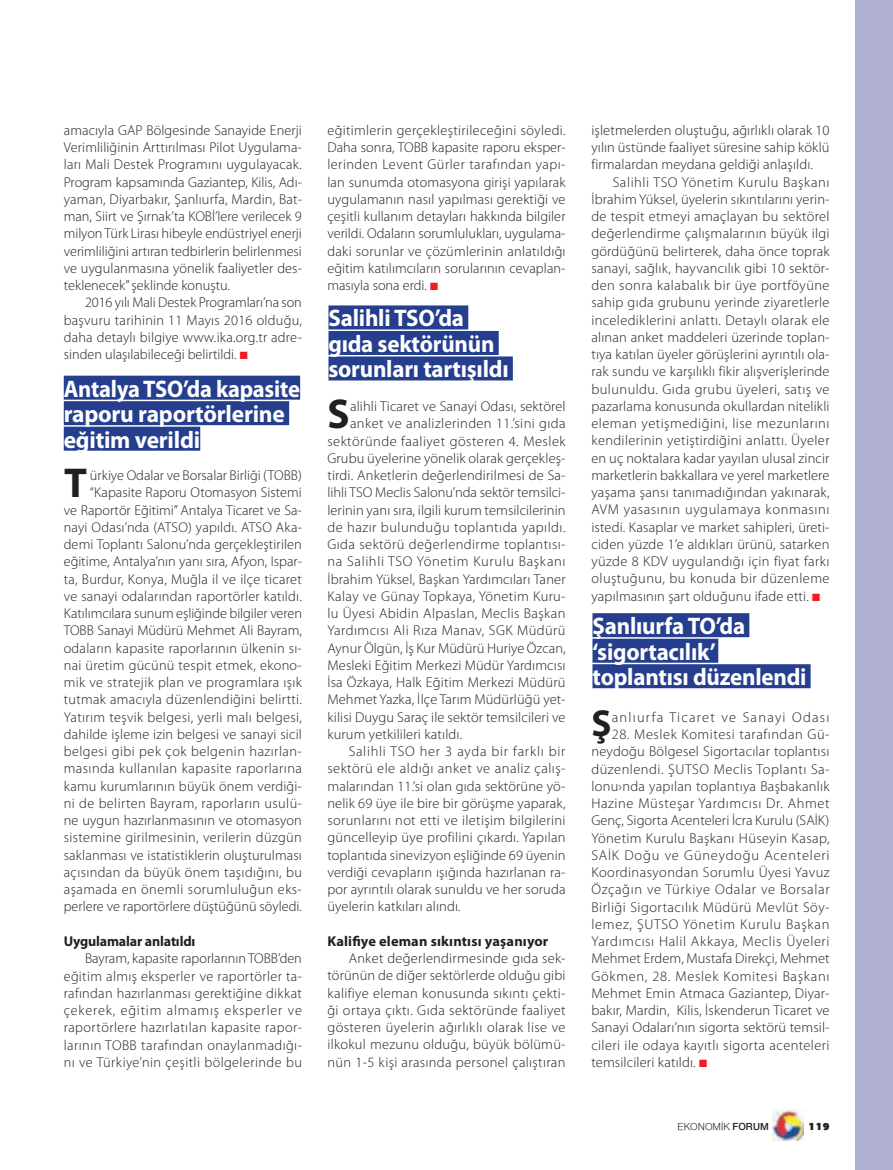
<style>
.page{position:relative;width:893px;height:1170px;background:#fff}
.page>*{position:absolute;margin:0;border:0;box-sizing:border-box;transform-origin:0 0}
.t1{font:700 41.85px "Myriad Pro";color:#231f20}
.t2{font:700 37.8px "Myriad Pro";color:#231f20}
.t3{font:700 24px/25.5px "Myriad Pro";letter-spacing:-.01em;color:#fff;scale:.96 1}
.t4{font:700 24px/25.5px "Myriad Pro";letter-spacing:-.01em;color:#fff;scale:.94 1}
.t5{font:300 14.25px/17.2px "Myriad Pro";letter-spacing:.015em;color:#231f20;text-align:justify}
.t6{font:300 14.25px "Myriad Pro";letter-spacing:.035em;color:#231f20}
.t7{font:700 14.25px "Myriad Pro";letter-spacing:.005em;color:#231f20}
.t8{font:300 14.25px "Myriad Pro";letter-spacing:.045em;color:#231f20}
.t9{font:300 14.25px "Myriad Pro";letter-spacing:.05em;color:#231f20}
.t10{font:300 14.25px "Myriad Pro";letter-spacing:.085em;color:#231f20}
.t11{font:10.5px "Nimbus Sans Novus";color:#231f20}
.t12{font:900 10.5px "PF Agora Sans Pro";color:#231f20}
.s1{color:#ee1d23}
.s2{font-weight:600}
</style>
<div class="page">
<img style="left:773px;top:1109px;width:31px;height:31px">
<div style="left:64px;top:375px;width:236px;height:24px;background:#253f8e"></div>
<div style="left:64px;top:401px;width:225px;height:24px;background:#253f8e"></div>
<div style="left:64px;top:426px;width:136px;height:24px;background:#253f8e"></div>
<div style="left:328px;top:305px;width:140px;height:24px;background:#253f8e"></div>
<div style="left:328px;top:331px;width:171px;height:24px;background:#253f8e"></div>
<div style="left:328px;top:356px;width:185px;height:24px;background:#253f8e"></div>
<div style="left:592px;top:613px;width:157px;height:24px;background:#253f8e"></div>
<div style="left:592px;top:638px;width:126px;height:24px;background:#253f8e"></div>
<div style="left:592px;top:664px;width:219px;height:24px;background:#253f8e"></div>
<div style="left:855px;top:0;width:38px;height:1169px;background:#afb0d2"></div>
<p class="t5" style="left:64px;top:123px;width:240px">amacıyla GAP Bölgesinde Sanayide Enerji Verimliliğinin Arttırılması Pilot Uygulama&shy;ları Mali Destek Programını uygulayacak.<br>Program kapsamında Gaziantep, Kilis, Adı&shy;yaman, Diyarbakır, Şanlıurfa, Mardin, Bat&shy;man, Siirt ve Şırnak’ta KOBİ’lere verilecek 9 milyon Türk Lirası hibeyle endüstriyel enerji verimliliğini artıran tedbirlerin belirlenmesi ve uygulanmasına yönelik faaliyetler des&shy;teklenecek” şeklinde konuştu.</p>
<p class="t5" style="left:64px;top:295px;width:240px;text-indent:21px">2016 yılı Mali Destek Programları’na son başvuru tarihinin 11 Mayıs 2016 olduğu, daha detaylı bilgiye www.ika.org.tr adre&shy;sinden ulaşılabileceği belirtildi. <span class="s1">■</span></p>
<h3 class="t4" style="left:64px;top:378px;width:253px">Antalya TSO’da kapasite raporu raportörlerine eğitim verildi</h3>
<h1 class="t1" style="left:64px;top:467px;width:24px">T</h1>
<p class="t5" style="left:64px;top:468px;width:240px;text-align:right">ürkiye Odalar ve Borsalar Birliği (TOBB) “Kapasite Raporu Otomasyon Sistemi<br>ve Raportör Eğitimi” Antalya Ticaret ve Sa&shy;nayi Odası’nda (ATSO) yapıldı. ATSO Aka&shy;demi Toplantı Salonu’nda gerçekleştirilen eğitime, Antalya’nın yanı sıra, Afyon, Ispar&shy;ta, Burdur, Konya, Muğla il ve ilçe ticaret ve sanayi odalarından raportörler katıldı.<br>Katılımcılara sunum eşliğinde bilgiler veren TOBB Sanayi Müdürü Mehmet Ali Bayram, odaların kapasite raporlarının ülkenin sı&shy;nai üretim gücünü tespit etmek, ekono&shy;mik ve stratejik plan ve programlara ışık tutmak amacıyla düzenlendiğini belirtti.<br>Yatırım teşvik belgesi, yerli malı belgesi, dahilde işleme izin belgesi ve sanayi sicil belgesi gibi pek çok belgenin hazırlan&shy;masında kullanılan kapasite raporlarına kamu kurumlarının büyük önem verdiği&shy;ni de belirten Bayram, raporların usulü&shy;ne uygun hazırlanmasının ve otomasyon sistemine girilmesinin, verilerin düzgün saklanması ve istatistiklerin oluşturulması açısından da büyük önem taşıdığını, bu aşamada en önemli sorumluluğun eks&shy;perlere ve raportörlere düştüğünü söyledi.</p>
<p class="t7" style="left:64px;top:935px;width:133px">Uygulamalar anlatıldı</p>
<p class="t5" style="left:64px;top:951px;width:240px;text-indent:21px">Bayram, kapasite raporlarının TOBB’den eğitim almış eksperler ve raportörler ta&shy;rafından hazırlanması gerektiğine dikkat çekerek, eğitim almamış eksperler ve raportörlere hazırlatılan kapasite rapor&shy;larının TOBB tarafından onaylanmadığı&shy;nı ve Türkiye’nin çeşitli bölgelerinde bu</p>
<p class="t5" style="left:327px;top:123px;width:240px">eğitimlerin gerçekleştirileceğini söyledi.<br>Daha sonra, TOBB kapasite raporu eksper&shy;lerinden Levent Gürler tarafından yapı&shy;lan sunumda otomasyona girişi yapılarak uygulamanın nasıl yapılması gerektiği ve çeşitli kullanım detayları hakkında bilgiler verildi. Odaların sorumlulukları, uygulama&shy;daki sorunlar ve çözümlerinin anlatıldığı eğitim katılımcıların sorularının cevaplan&shy;masıyla sona erdi. <span class="s1">■</span></p>
<p class="t5" style="left:591px;top:123px;width:240px">işletmelerden oluştuğu, ağırlıklı olarak 10 yılın üstünde faaliyet süresine sahip köklü firmalardan meydana geldiği anlaşıldı.</p>
<p class="t5" style="left:591px;top:174px;width:240px;text-indent:21px">Salihli TSO Yönetim Kurulu Başkanı İbrahim Yüksel, üyelerin sıkıntılarını yerin&shy;de tespit etmeyi amaçlayan bu sektörel değerlendirme çalışmalarının büyük ilgi gördüğünü belirterek, daha önce toprak sanayi, sağlık, hayvancılık gibi 10 sektör&shy;den sonra kalabalık bir üye portföyüne sahip gıda grubunu yerinde ziyaretlerle incelediklerini anlattı. Detaylı olarak ele alınan anket maddeleri üzerinde toplan&shy;tıya katılan üyeler görüşlerini ayrıntılı ola&shy;rak sundu ve karşılıklı fikir alışverişlerinde bulunuldu. Gıda grubu üyeleri, satış ve pazarlama konusunda okullardan nitelikli eleman yetişmediğini, lise mezunlarını kendilerinin yetiştirdiğini anlattı. Üyeler en uç noktalara kadar yayılan ulusal zincir marketlerin bakkallara ve yerel marketlere yaşama şansı tanımadığından yakınarak, AVM yasasının uygulamaya konmasını istedi. Kasaplar ve market sahipleri, üreti&shy;ciden yüzde 1’e aldıkları ürünü, satarken yüzde 8 KDV uygulandığı için fiyat farkı oluştuğunu, bu konuda bir düzenleme yapılmasının şart olduğunu ifade etti. <span class="s1">■</span></p>
<h3 class="t3" style="left:328px;top:307px;width:189px">Salihli TSO’da gıda sektörünün sorunları tartışıldı</h3>
<h1 class="t1" style="left:327px;top:398px;width:24px">S</h1>
<p class="t5" style="left:350px;top:399px;width:217px">alihli Ticaret ve Sanayi Odası, sektörel</p>
<p class="t5" style="left:350px;top:416px;width:217px">anket ve analizlerinden 11.’sini gıda</p>
<p class="t6" style="left:327px;top:435px;width:240px">sektöründe faaliyet gösteren 4. Meslek</p>
<p class="t5" style="left:327px;top:450px;width:240px">Grubu üyelerine yönelik olarak gerçekleş-</p>
<p class="t5" style="left:327px;top:467px;width:240px">tirdi. Anketlerin değerlendirilmesi de Sa-</p>
<p class="t5" style="left:327px;top:485px;width:240px">lihli TSO Meclis Salonu’nda sektör temsilci-</p>
<p class="t5" style="left:327px;top:502px;width:240px">lerinin yanı sıra, ilgili kurum temsilcilerinin</p>
<p class="t5" style="left:327px;top:519px;width:240px">de hazır bulunduğu toplantıda yapıldı.</p>
<p class="t5" style="left:327px;top:536px;width:240px">Gıda sektörü değerlendirme toplantısı-</p>
<p class="t8" style="left:327px;top:556px;width:240px">na Salihli TSO Yönetim Kurulu Başkanı</p>
<p class="t5" style="left:327px;top:571px;width:240px">İbrahim Yüksel, Başkan Yardımcıları Taner</p>
<p class="t5" style="left:327px;top:588px;width:240px">Kalay ve Günay Topkaya, Yönetim Kuru-</p>
<p class="t5" style="left:327px;top:605px;width:240px">lu Üyesi Abidin Alpaslan, Meclis Başkan</p>
<p class="t5" style="left:327px;top:623px;width:240px">Yardımcısı Ali Rıza Manav, SGK Müdürü</p>
<p class="t5" style="left:327px;top:640px;width:240px">Aynur Ölgün, İş Kur Müdürü Huriye Özcan,</p>
<p class="t5" style="left:327px;top:657px;width:240px">Mesleki Eğitim Merkezi Müdür Yardımcısı</p>
<p class="t5" style="left:327px;top:674px;width:240px">İsa Özkaya, Halk Eğitim Merkezi Müdürü</p>
<p class="t5" style="left:327px;top:692px;width:240px">Mehmet Yazka, İlçe Tarım Müdürlüğü yet-</p>
<p class="t5" style="left:327px;top:709px;width:240px">kilisi Duygu Saraç ile sektör temsilcileri ve</p>
<p class="t5" style="left:327px;top:726px;width:136px">kurum yetkilileri katıldı.</p>
<p class="t9" style="left:349px;top:745px;width:218px">Salihli TSO her 3 ayda bir farklı bir</p>
<p class="t6" style="left:327px;top:763px;width:240px">sektörü ele aldığı anket ve analiz çalış-</p>
<p class="t5" style="left:327px;top:778px;width:240px">malarından 11.’si olan gıda sektörüne yö-</p>
<p class="t5" style="left:327px;top:795px;width:240px">nelik 69 üye ile bire bir görüşme yaparak,</p>
<p class="t5" style="left:327px;top:812px;width:240px">sorunlarını not etti ve iletişim bilgilerini</p>
<p class="t5" style="left:327px;top:830px;width:240px">güncelleyip üye profilini çıkardı. Yapılan</p>
<p class="t5" style="left:327px;top:847px;width:240px">toplantıda sinevizyon eşliğinde 69 üyenin</p>
<p class="t5" style="left:327px;top:864px;width:240px">verdiği cevapların ışığında hazırlanan ra-</p>
<p class="t5" style="left:327px;top:881px;width:240px">por ayrıntılı olarak sunuldu ve her soruda</p>
<p class="t5" style="left:327px;top:899px;width:135px">üyelerin katkıları alındı.</p>
<p class="t7" style="left:327px;top:935px;width:222px">Kalifiye eleman sıkıntısı yaşanıyor</p>
<p class="t5" style="left:327px;top:950px;width:240px;text-indent:21px">Anket değerlendirmesinde gıda sek&shy;törünün de diğer sektörlerde olduğu gibi kalifiye eleman konusunda sıkıntı çekti&shy;ği ortaya çıktı. Gıda sektöründe faaliyet gösteren üyelerin ağırlıklı olarak lise ve ilkokul mezunu olduğu, büyük bölümü&shy;nün 1-5 kişi arasında personel çalıştıran</p>
<h3 class="t3" style="left:592px;top:615px;width:224px">Şanlıurfa TO’da ‘sigortacılık’ toplantısı düzenlendi</h3>
<h2 class="t2" style="left:591px;top:708px;width:22px">Ş</h2>
<p class="t10" style="left:612px;top:711px;width:219px">anlıurfa Ticaret ve Sanayi Odası</p>
<p class="t5" style="left:591px;top:726px;width:240px;text-indent:20px">28. Meslek Komitesi tarafından Gü&shy;neydoğu Bölgesel Sigortacılar toplantısı düzenlendi. ŞUTSO Meclis Toplantı Sa&shy;lonu›nda yapılan toplantıya Başbakanlık Hazine Müsteşar Yardımcısı Dr. Ahmet Genç, Sigorta Acenteleri İcra Kurulu (SAİK)<br>Yönetim Kurulu Başkanı Hüseyin Kasap, SAİK Doğu ve Güneydoğu Acenteleri Koordinasyondan Sorumlu Üyesi Yavuz Özçağın ve Türkiye Odalar ve Borsalar Birliği Sigortacılık Müdürü Mevlüt Söy&shy;lemez, ŞUTSO Yönetim Kurulu Başkan Yardımcısı Halil Akkaya, Meclis Üyeleri Mehmet Erdem, Mustafa Direkçi, Mehmet Gökmen, 28. Meslek Komitesi Başkanı Mehmet Emin Atmaca Gaziantep, Diyar&shy;bakır, Mardin, Kilis, İskenderun Ticaret ve Sanayi Odaları’nın sigorta sektörü temsil&shy;cileri ile odaya kayıtlı sigorta acenteleri temsilcileri katıldı. <span class="s1">■</span></p>
<p class="t11" style="left:677px;top:1120px;width:93px">EKONOMİK <span class="s2">FORUM</span></p>
<p class="t12" style="left:809px;top:1122px;width:23px">119</p>
</div>
